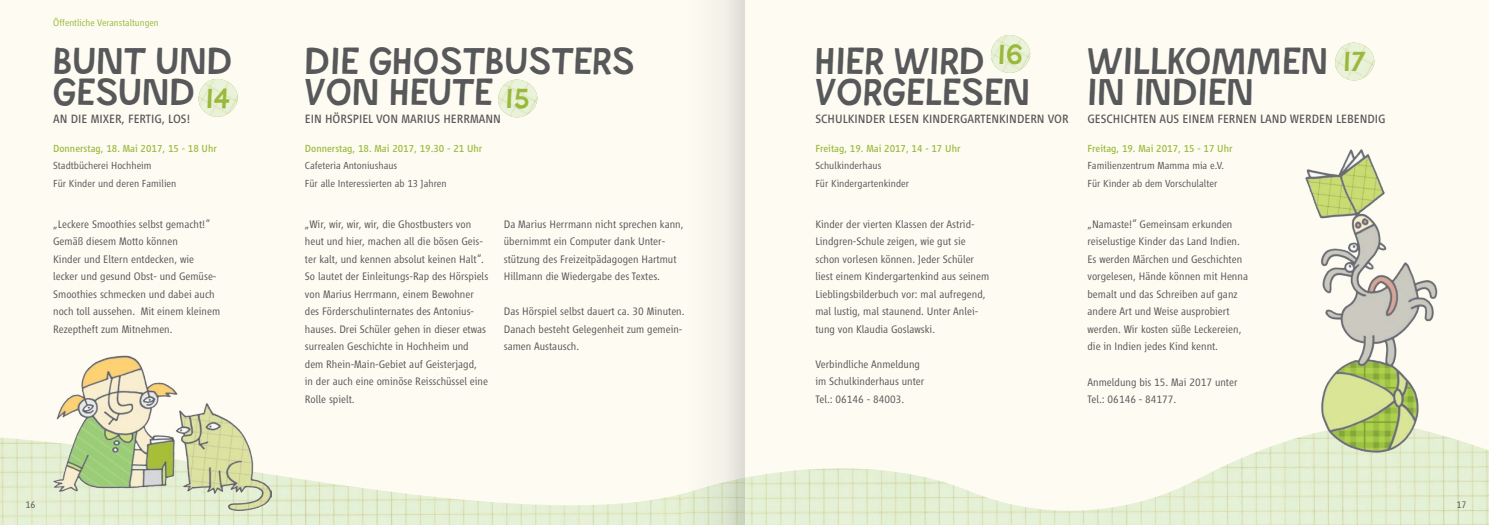
<style>
.page{position:relative;width:1489px;height:525px;background:#fff}
.page>*{position:absolute;margin:0;border:0;box-sizing:border-box;transform-origin:0 0}
.t1{font:32.5px/31.2px "Ray Johnson";color:#57585a}
.t2{font:24px "Ray Johnson";color:#9ab93b}
.t3{font:12.5px "Vialog LT";color:#57585a}
.t4{font:300 11.25px/17.5px "Vialog LT";color:#57585a}
.t5{font:300 10.62px/17.5px "Vialog LT";color:#57585a}
.t6{font:10.62px "Vialog LT";color:#9ab93b}
.t7{font:300 10px "Vialog LT";color:#9ab93b}
.t8{font:300 10px "Vialog LT";color:#57585a}
</style>
<div class="page">
<div style="left:0;top:0;width:1488px;height:524px;background:#fefbf2"></div>
<img style="left:0;top:424px;width:1488px;height:100px">
<img style="left:990px;top:35px;width:41px;height:38px">
<img style="left:498px;top:79px;width:40px;height:39px">
<img style="left:198px;top:79px;width:40px;height:38px">
<img style="left:1335px;top:43px;width:40px;height:38px">
<img style="left:53px;top:355px;width:218px;height:155px">
<img style="left:1277px;top:149px;width:183px;height:319px">
<svg style="left:685px;top:424px;width:38px;height:100px"></svg>
<svg style="left:723px;top:0;width:21px;height:524px"></svg>
<p class="t7" style="left:53px;top:17px;width:107px">Öffentliche Veranstaltungen</p>
<h1 class="t1" style="left:305px;top:45px;width:332px">DIE GHOSTBUSTERS<br>VON HEUTE</h1>
<p class="t3" style="left:305px;top:112px;width:197px">EIN HÖRSPIEL VON MARIUS H ERRMANN</p>
<h1 class="t1" style="left:53px;top:45px;width:176px">BUNT UND<br>GESUND</h1>
<p class="t3" style="left:53px;top:111px;width:139px">AN DIE MIXER, FERTIG, LOS!</p>
<h2 class="t2" style="left:205px;top:81px;width:26px">14</h2>
<h2 class="t2" style="left:505px;top:82px;width:26px">15</h2>
<p class="t6" style="left:53px;top:142px;width:165px">DONNERSTAG, 18. MAI 2017, 15 - 18 U HR</p>
<p class="t5" style="left:53px;top:157px;width:125px">Stadtbücherei Hochheim<br>Für Kinder und deren Familien</p>
<p class="t6" style="left:305px;top:142px;width:179px">DONNERSTAG, 18. MAI 2017, 19.30 - 21 U HR</p>
<p class="t5" style="left:305px;top:157px;width:143px">Cafeteria Antoniushaus<br>Für alle Interessierten ab 13 Jahren</p>
<h2 class="t2" style="left:997px;top:38px;width:27px">16</h2>
<h1 class="t1" style="left:815px;top:45px;width:217px">HIER WIRD<br>VORGELESEN</h1>
<p class="t3" style="left:815px;top:111px;width:255px">SCHULKINDER LESEN KINDERGARTENKINDERN VOR</p>
<p class="t6" style="left:815px;top:142px;width:147px">FREITAG, 19. MAI 2017, 14 - 17 U HR</p>
<p class="t5" style="left:815px;top:157px;width:95px">Schulkinderhaus<br>Für Kindergartenkinder</p>
<h1 class="t1" style="left:1087px;top:45px;width:243px">WILLKOMMEN<br>IN INDIEN</h1>
<p class="t3" style="left:1087px;top:111px;width:299px">GESCHICHTEN AUS EINEM FERNEN LAND WERDEN LEBENDIG</p>
<h2 class="t2" style="left:1342px;top:45px;width:25px">17</h2>
<p class="t6" style="left:1087px;top:142px;width:147px">FREITAG, 19. MAI 2017, 15 - 17 U HR</p>
<p class="t5" style="left:1087px;top:157px;width:138px">Familienzentrum Mamma mia e.V.<br>Für Kinder ab dem Vorschulalter</p>
<p class="t4" style="left:53px;top:215px;width:168px">„Leckere Smoothies selbst gemacht!“ Gemäß diesem Motto können<br>Kinder und Eltern entdecken, wie lecker und gesund Obst- und Gemüse-Smoothies schmecken und dabei auch noch toll aussehen. Mit einem kleinem Rezeptheft zum Mitnehmen.</p>
<p class="t4" style="left:1087px;top:215px;width:162px">„Namaste!“ Gemeinsam erkunden reiselustige Kinder das Land Indien.<br>Es werden Märchen und Geschichten vorgelesen, Hände können mit Henna bemalt und das Schreiben auf ganz andere Art und Weise ausprobiert werden. Wir kosten süße Leckereien, die in Indien jedes Kind kennt.</p>
<p class="t4" style="left:1087px;top:373px;width:152px">Anmeldung bis 15. Mai 2017 unter<br>Tel.: 06146 - 84177.</p>
<p class="t4" style="left:305px;top:215px;width:185px">„Wir, wir, wir, wir, die Ghostbusters von heut und hier, machen all die bösen Geis&shy;ter kalt, und kennen absolut keinen Halt“.<br>So lautet der Einleitungs-Rap des Hörspiels von Marius Herrmann, einem Bewohner des Förderschulinternates des Antonius&shy;hauses. Drei Schüler gehen in dieser etwas surrealen Geschichte in Hochheim und dem Rhein-Main-Gebiet auf Geisterjagd,<br>in der auch eine ominöse Reisschüssel eine Rolle spielt.</p>
<p class="t4" style="left:504px;top:215px;width:181px">Da Marius Herrmann nicht sprechen kann, übernimmt ein Computer dank Unter&shy;stützung des Freizeitpädagogen Hartmut Hillmann die Wiedergabe des Textes.</p>
<p class="t4" style="left:815px;top:215px;width:175px">Kinder der vierten Klassen der Astrid-Lindgren-Schule zeigen, wie gut sie schon vorlesen können. Jeder Schüler liest einem Kindergartenkind aus seinem Lieblingsbilderbuch vor: mal aufregend, mal lustig, mal staunend. Unter Anlei&shy;tung von Klaudia Goslawski.</p>
<p class="t4" style="left:815px;top:355px;width:110px">Verbindliche Anmeldung im Schulkinderhaus unter<br>Tel.: 06146 - 84003.</p>
<p class="t4" style="left:504px;top:303px;width:182px">Das Hörspiel selbst dauert ca. 30 Minuten.<br>Danach besteht Gelegenheit zum gemein&shy;samen Austausch.</p>
<p class="t8" style="left:25px;top:499px;width:12px">16</p>
<p class="t8" style="left:1456px;top:499px;width:12px">17</p>
</div>
